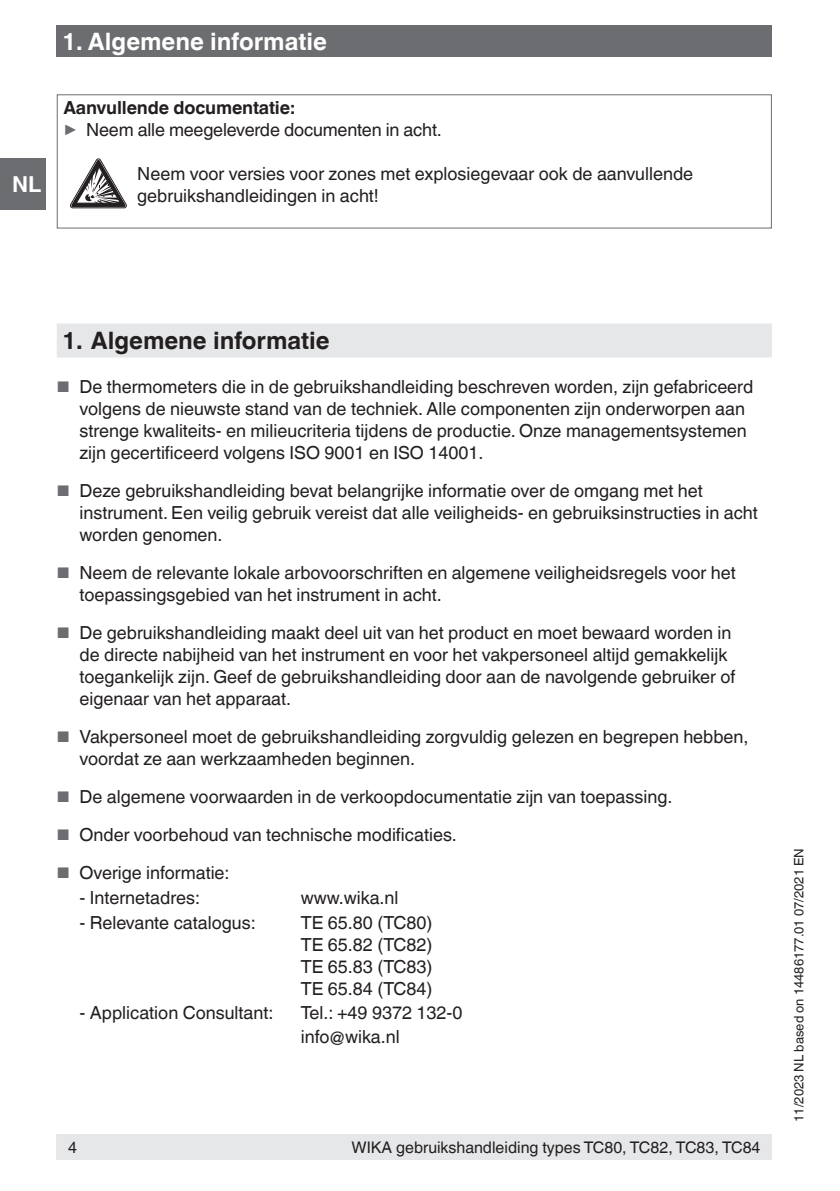
<style>
.page{position:relative;width:840px;height:1191px;background:#fff}
.page>*{position:absolute;margin:0;border:0;box-sizing:border-box;transform-origin:0 0}
.t1{font:700 24px "Helvetica World";color:#fff}
.t2{font:700 24px "Helvetica World";color:#231f20}
.t3{font:700 22px "Helvetica World";color:#fff}
.t4{font:18px/22px "Helvetica World";color:#231f20}
.t5{font:16px "Helvetica World";color:#231f20}
.t6{font:13px "Helvetica World";color:#231f20}
.s1{font-weight:700}
.s2{font-size:17.6px;color:#6c6d70}
.s3{font-size:15.4px;color:#6c6d70}
</style>
<div class="page">
<div style="left:57px;top:26px;width:714px;height:31px;background:#6c6d70"></div>
<div style="left:0;top:159px;width:45px;height:51px;background:#6c6d70"></div>
<div style="left:57px;top:1134px;width:714px;height:25px;background:#e6e7e9"></div>
<div style="left:57px;top:323px;width:714px;height:34px;background:#e6e7e9"></div>
<div style="left:57px;top:94px;width:714px;height:134px;border:1px solid #6c6d70"></div>
<svg style="left:70px;top:159px;width:56px;height:49px"></svg>
<p class="t3" style="left:12px;top:172px;width:31px">NL</p>
<h1 class="t1" style="left:62px;top:27px;width:266px">1. Algemene informatie</h1>
<p class="t4" style="left:63px;top:97px;width:380px"><span class="s1">Aanvullende documentatie:<br></span><span class="s2">▶</span> Neem alle meegeleverde documenten in acht.</p>
<p class="t4" style="left:137px;top:163px;width:557px">Neem voor versies voor zones met explosiegevaar ook de aanvullende gebruikshandleidingen in acht!</p>
<h1 class="t2" style="left:62px;top:327px;width:269px">1. Algemene informatie</h1>
<p class="t4" style="left:79px;top:376px;width:675px;text-indent:-23px"><span class="s3">■</span> De thermometers die in de gebruikshandleiding beschreven worden, zijn gefabriceerd volgens de nieuwste stand van de techniek. Alle componenten zijn onderworpen aan strenge kwaliteits- en milieucriteria tijdens de productie. Onze managementsystemen zijn gecertificeerd volgens ISO 9001 en ISO 14001.</p>
<p class="t4" style="left:79px;top:480px;width:679px;text-indent:-23px"><span class="s3">■</span> Deze gebruikshandleiding bevat belangrijke informatie over de omgang met het instrument. Een veilig gebruik vereist dat alle veiligheids- en gebruiksinstructies in acht worden genomen.</p>
<p class="t4" style="left:79px;top:562px;width:657px;text-indent:-23px"><span class="s3">■</span> Neem de relevante lokale arbovoorschriften en algemene veiligheidsregels voor het toepassingsgebied van het instrument in acht.</p>
<p class="t4" style="left:79px;top:622px;width:657px;text-indent:-23px"><span class="s3">■</span> De gebruikshandleiding maakt deel uit van het product en moet bewaard worden in de directe nabijheid van het instrument en voor het vakpersoneel altijd gemakkelijk toegankelijk zijn. Geef de gebruikshandleiding door aan de navolgende gebruiker of eigenaar van het apparaat.</p>
<p class="t4" style="left:79px;top:726px;width:670px;text-indent:-23px"><span class="s3">■</span> Vakpersoneel moet de gebruikshandleiding zorgvuldig gelezen en begrepen hebben, voordat ze aan werkzaamheden beginnen.</p>
<p class="t4" style="left:57px;top:786px;width:617px"><span class="s3">■</span> De algemene voorwaarden in de verkoopdocumentatie zijn van toepassing.</p>
<p class="t4" style="left:57px;top:824px;width:401px"><span class="s3">■</span> Onder voorbehoud van technische modificaties.</p>
<p class="t4" style="left:57px;top:862px;width:174px"><span class="s3">■</span> Overige informatie:</p>
<p class="t4" style="left:79px;top:886px;width:122px">- Internetadres:</p>
<p class="t4" style="left:300px;top:886px;width:99px">www.wika.nl</p>
<p class="t4" style="left:79px;top:911px;width:178px">- Relevante catalogus:</p>
<p class="t4" style="left:300px;top:911px;width:133px;text-align:justify">TE 65.80 (TC80)<br>TE 65.82 (TC82)<br>TE 65.83 (TC83)<br>TE 65.84 (TC84)</p>
<p class="t4" style="left:79px;top:1001px;width:195px">- Application Consultant:</p>
<p class="t4" style="left:300px;top:1000px;width:163px;line-height:24.2px">Tel.: +49 9372 132-0 info@wika.nl</p>
<p class="t5" style="left:68px;top:1137px;width:10px">4</p>
<p class="t5" style="left:351px;top:1137px;width:410px">WIKA gebruikshandleiding types TC80, TC82, TC83, TC84</p>
<p class="t6" style="left:790px;top:1121px;width:275px;rotate:-90deg">11/2023 NL based on 14486177.01 07/2021 EN</p>
</div>
